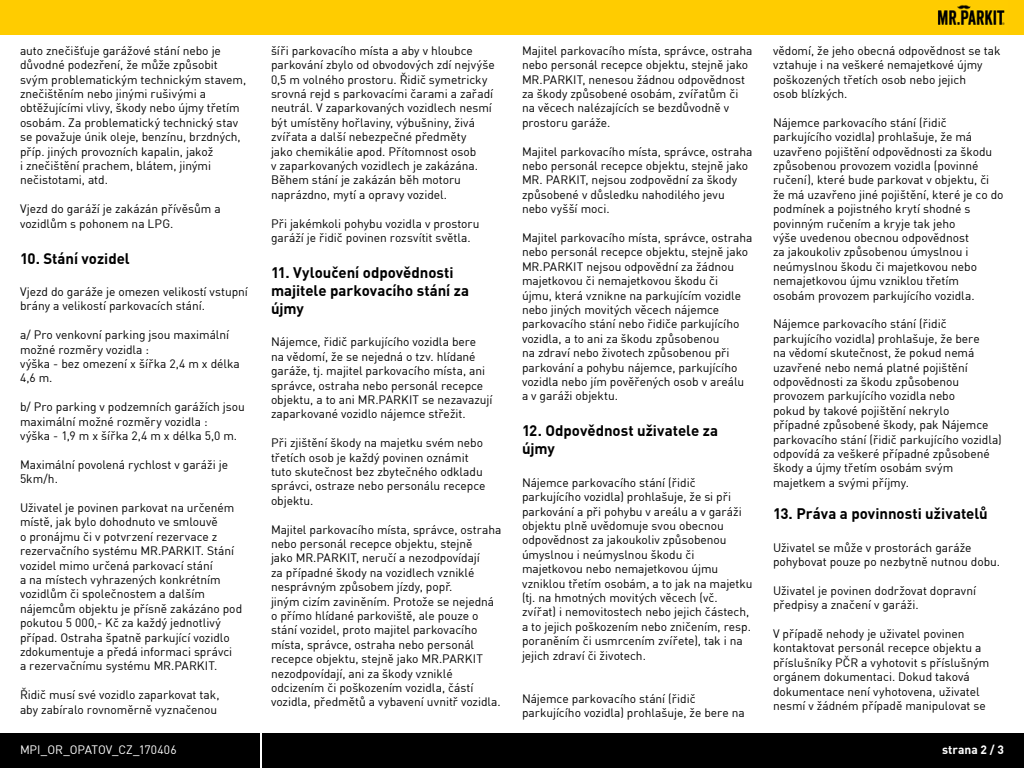
<style>
.page{position:relative;width:1024px;height:768px;background:#fff}
.page>*{position:absolute;margin:0;border:0;box-sizing:border-box;transform-origin:0 0}
.t1{font:700 15px/18px "DINCE";color:#000}
.t2{font:12px/14.4px "DINCE";letter-spacing:-.005em;color:#000}
.t3{font:12px "DINCE";letter-spacing:-.005em;color:#fff}
.t4{font:700 12px "DINCE";color:#fff}
</style>
<div class="page">
<div style="left:0;top:0;width:1024px;height:35px;background:#fc0"></div>
<img style="left:937px;top:4px;width:68px;height:21px">
<div style="left:262px;top:733px;width:762px;height:35px;background:#000"></div>
<div style="left:0;top:733px;width:260px;height:35px;background:#000"></div>
<p class="t2" style="left:20px;top:43px;width:228px">auto znečišťuje garážové stání nebo je důvodné podezření, že může způsobit svým problematickým technickým stavem, znečištěním nebo jinými rušivými a obtěžujícími vlivy, škody nebo újmy třetím osobám. Za problematický technický stav se považuje únik oleje, benzínu, brzdných, příp. jiných provozních kapalin, jakož<br>i znečištění prachem, blátem, jinými nečistotami, atd.</p>
<p class="t2" style="left:20px;top:201px;width:202px">Vjezd do garáží je zakázán přívěsům a vozidlům s pohonem na LPG.</p>
<p class="t1" style="left:20px;top:248px;width:111px">10. Stání vozidel</p>
<p class="t2" style="left:20px;top:284px;width:229px">Vjezd do garáže je omezen velikostí vstupní brány a velikostí parkovacích stání.</p>
<p class="t2" style="left:20px;top:327px;width:221px">a/ Pro venkovní parking jsou maximální možné rozměry vozidla :<br>výška - bez omezení x šířka 2,4 m x délka<br>4,6 m.</p>
<p class="t2" style="left:20px;top:399px;width:227px">b/ Pro parking v podzemních garážích jsou maximální možné rozměry vozidla :<br>výška - 1,9 m x šířka 2,4 m x délka 5,0 m.</p>
<p class="t2" style="left:20px;top:457px;width:210px">Maximální povolená rychlost v garáži je<br>5km/h.</p>
<p class="t2" style="left:20px;top:500px;width:224px">Uživatel je povinen parkovat na určeném místě, jak bylo dohodnuto ve smlouvě<br>o pronájmu či v potvrzení rezervace z rezervačního systému MR.PARKIT. Stání vozidel mimo určená parkovací stání<br>a na místech vyhrazených konkrétním vozidlům či společnostem a dalším nájemcům objektu je přísně zakázáno pod pokutou 5 000,- Kč za každý jednotlivý případ. Ostraha špatně parkující vozidlo zdokumentuje a předá informaci správci<br>a rezervačnímu systému MR.PARKIT.</p>
<p class="t2" style="left:20px;top:687px;width:201px">Řidič musí své vozidlo zaparkovat tak, aby zabíralo rovnoměrně vyznačenou</p>
<p class="t2" style="left:271px;top:43px;width:225px">šíři parkovacího místa a aby v hloubce parkování zbylo od obvodových zdí nejvýše 0,5 m volného prostoru. Řidič symetricky srovná rejd s parkovacími čarami a zařadí neutrál. V zaparkovaných vozidlech nesmí být umístěny hořlaviny, výbušniny, živá zvířata a další nebezpečné předměty<br>jako chemikálie apod. Přítomnost osob<br>v zaparkovaných vozidlech je zakázána.<br>Během stání je zakázán běh motoru naprázdno, mytí a opravy vozidel.</p>
<p class="t2" style="left:271px;top:216px;width:210px">Při jakémkoli pohybu vozidla v prostoru garáží je řidič povinen rozsvítit světla.</p>
<p class="t1" style="left:271px;top:263px;width:200px">11. Vyloučení odpovědnosti majitele parkovacího stání za újmy</p>
<p class="t2" style="left:271px;top:335px;width:223px">Nájemce, řidič parkujícího vozidla bere<br>na vědomí, že se nejedná o tzv. hlídané garáže, tj. majitel parkovacího místa, ani správce, ostraha nebo personál recepce objektu, a to ani MR.PARKIT se nezavazují zaparkované vozidlo nájemce střežit.</p>
<p class="t2" style="left:271px;top:435px;width:216px">Při zjištění škody na majetku svém nebo třetích osob je každý povinen oznámit tuto skutečnost bez zbytečného odkladu správci, ostraze nebo personálu recepce objektu.</p>
<p class="t2" style="left:271px;top:522px;width:232px">Majitel parkovacího místa, správce, ostraha nebo personál recepce objektu, stejně<br>jako MR.PARKIT, neručí a nezodpovídají<br>za případné škody na vozidlech vzniklé nesprávným způsobem jízdy, popř.<br>jiným cizím zaviněním. Protože se nejedná o přímo hlídané parkoviště, ale pouze o stání vozidel, proto majitel parkovacího místa, správce, ostraha nebo personál recepce objektu, stejně jako MR.PARKIT nezodpovídají, ani za škody vzniklé odcizením či poškozením vozidla, částí vozidla, předmětů a vybavení uvnitř vozidla.</p>
<p class="t2" style="left:522px;top:43px;width:232px">Majitel parkovacího místa, správce, ostraha nebo personál recepce objektu, stejně jako MR.PARKIT, nenesou žádnou odpovědnost za škody způsobené osobám, zvířatům či na věcech nalézajících se bezdůvodně v prostoru garáže.</p>
<p class="t2" style="left:522px;top:144px;width:232px">Majitel parkovacího místa, správce, ostraha nebo personál recepce objektu, stejně jako MR. PARKIT, nejsou zodpovědní za škody způsobené v důsledku nahodilého jevu nebo vyšší moci.</p>
<p class="t2" style="left:522px;top:230px;width:232px">Majitel parkovacího místa, správce, ostraha nebo personál recepce objektu, stejně jako MR.PARKIT nejsou odpovědní za žádnou majetkovou či nemajetkovou škodu či<br>újmu, která vznikne na parkujícím vozidle nebo jiných movitých věcech nájemce parkovacího stání nebo řidiče parkujícího vozidla, a to ani za škodu způsobenou<br>na zdraví nebo životech způsobenou při parkování a pohybu nájemce, parkujícího vozidla nebo jím pověřených osob v areálu a v garáži objektu.</p>
<p class="t1" style="left:522px;top:421px;width:198px">12. Odpovědnost uživatele za újmy</p>
<p class="t2" style="left:522px;top:475px;width:232px">Nájemce parkovacího stání (řidič parkujícího vozidla) prohlašuje, že si při parkování a při pohybu v areálu a v garáži objektu plně uvědomuje svou obecnou odpovědnost za jakoukoliv způsobenou úmyslnou i neúmyslnou škodu či majetkovou nebo nemajetkovou újmu vzniklou třetím osobám, a to jak na majetku (tj. na hmotných movitých věcech (vč. zvířat) i nemovitostech nebo jejich částech, a to jejich poškozením nebo zničením, resp. poraněním či usmrcením zvířete), tak i na jejich zdraví či životech.</p>
<p class="t2" style="left:522px;top:691px;width:224px">Nájemce parkovacího stání (řidič parkujícího vozidla) prohlašuje, že bere na</p>
<p class="t2" style="left:773px;top:43px;width:229px">vědomí, že jeho obecná odpovědnost se tak vztahuje i na veškeré nemajetkové újmy poškozených třetích osob nebo jejich<br>osob blízkých.</p>
<p class="t2" style="left:773px;top:115px;width:232px">Nájemce parkovacího stání (řidič parkujícího vozidla) prohlašuje, že má uzavřeno pojištění odpovědnosti za škodu způsobenou provozem vozidla (povinné ručení), které bude parkovat v objektu, či že má uzavřeno jiné pojištění, které je co do podmínek a pojistného krytí shodné s povinným ručením a kryje tak jeho<br>výše uvedenou obecnou odpovědnost<br>za jakoukoliv způsobenou úmyslnou i neúmyslnou škodu či majetkovou nebo nemajetkovou újmu vzniklou třetím osobám provozem parkujícího vozidla.</p>
<p class="t2" style="left:773px;top:317px;width:230px">Nájemce parkovacího stání (řidič parkujícího vozidla) prohlašuje, že bere<br>na vědomí skutečnost, že pokud nemá uzavřené nebo nemá platné pojištění odpovědnosti za škodu způsobenou provozem parkujícího vozidla nebo<br>pokud by takové pojištění nekrylo<br>případné způsobené škody, pak Nájemce parkovacího stání (řidič parkujícího vozidla) odpovídá za veškeré případné způsobené škody a újmy třetím osobám svým majetkem a svými příjmy.</p>
<p class="t1" style="left:773px;top:504px;width:216px">13. Práva a povinnosti uživatelů</p>
<p class="t2" style="left:773px;top:540px;width:229px">Uživatel se může v prostorách garáže pohybovat pouze po nezbytně nutnou dobu.</p>
<p class="t2" style="left:773px;top:583px;width:205px">Uživatel je povinen dodržovat dopravní předpisy a značení v garáži.</p>
<p class="t2" style="left:773px;top:626px;width:218px">V případě nehody je uživatel povinen kontaktovat personál recepce objektu a příslušníky PČR a vyhotovit s příslušným orgánem dokumentaci. Dokud taková dokumentace není vyhotovena, uživatel nesmí v žádném případě manipulovat se</p>
<p class="t3" style="left:20px;top:742px;width:158px">MPI_OR_OPATOV_CZ_170406</p>
<p class="t4" style="left:942px;top:742px;width:63px">strana 2 / 3</p>
</div>
